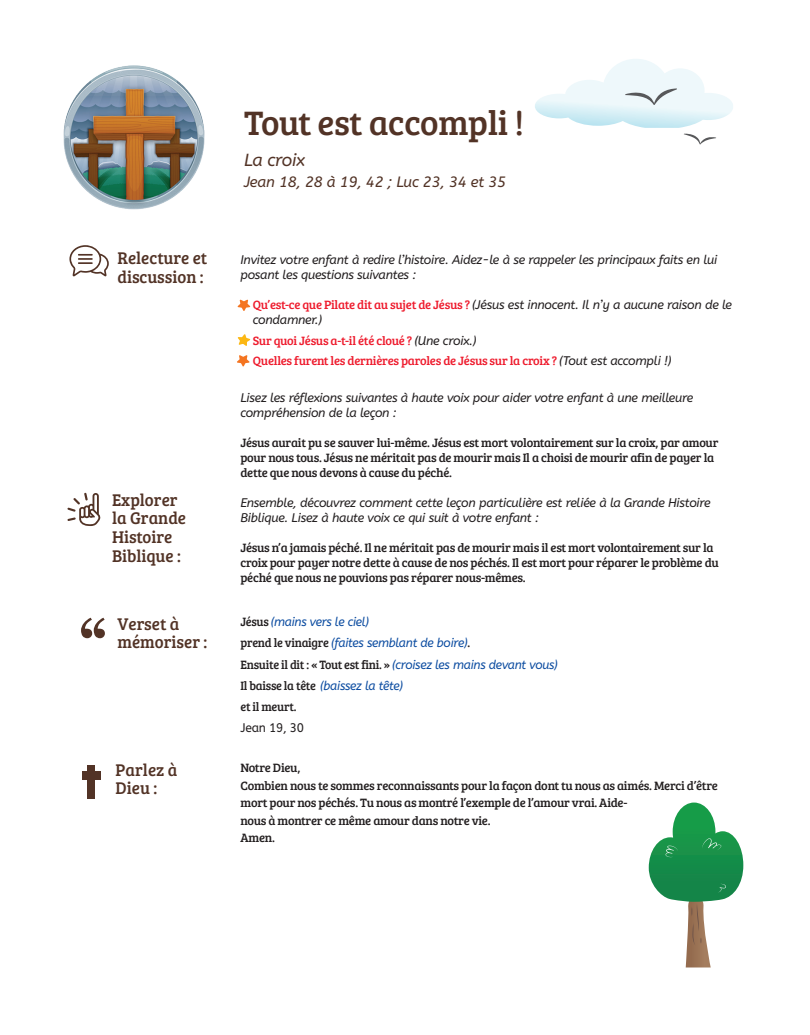
<style>
.page{position:relative;width:810px;height:1035px;background:#fff}
.page>*{position:absolute;margin:0;border:0;box-sizing:border-box;transform-origin:0 0}
.t1{font:35px "Bree Serif";letter-spacing:-.01em;color:#523326}
.t2{font:17.5px/18.8px "Bree Serif";color:#523326}
.t3{font:italic 17.5px "A Bee Zee";letter-spacing:-.015em;color:#523326}
.t4{font:italic 15px "A Bee Zee";letter-spacing:-.015em;color:#523326}
.t5{font:12.5px/15px "Bree Serif";letter-spacing:-.02em;color:#231f20}
.t6{font:italic 12.5px/15px "A Bee Zee";letter-spacing:-.02em;color:#231f20}
.t7{font:12.5px "Bree Serif";letter-spacing:-.02em;color:#ee1b2d}
.t8{font:italic 12.5px/21.2px "A Bee Zee";letter-spacing:-.02em;color:#0d4da1;scale:.96 1}
.t9{font:12.5px "Bree Serif";letter-spacing:-.02em;color:#231f20;scale:.96 1}
.t10{font:12.5px "A Bee Zee";letter-spacing:-.02em;color:#231f20;scale:.96 1}
.s1{font-family:"Minion Pro";font-style:normal;font-size:15px;color:#ee1b2d}
.s2{font-family:"Bree Serif";font-style:normal;color:#ee1b2d}
.s3{font-family:"Minion Pro";font-size:15px}
.s4{font-family:"A Bee Zee";font-style:italic;color:#231f20}
.s5{font-family:"Bree Serif";font-style:normal;color:#231f20}
.s6{font-family:"A Bee Zee";font-style:italic;color:#0d4da1}
</style>
<div class="page">
<svg style="left:69px;top:245px;width:40px;height:31px"></svg>
<svg style="left:67px;top:493px;width:34px;height:33px"></svg>
<svg style="left:237px;top:300px;width:13px;height:11px"></svg>
<svg style="left:238px;top:334px;width:12px;height:12px"></svg>
<svg style="left:81px;top:618px;width:24px;height:20px"></svg>
<div style="left:87px;top:765px;width:8px;height:33px;background:#523326"></div>
<div style="left:82px;top:771px;width:19px;height:9px;background:#523326"></div>
<svg style="left:237px;top:355px;width:13px;height:12px"></svg>
<img style="left:63px;top:65px;width:142px;height:145px">
<svg style="left:649px;top:803px;width:94px;height:165px"></svg>
<svg style="left:535px;top:59px;width:198px;height:69px"></svg>
<svg style="left:684px;top:134px;width:32px;height:10px"></svg>
<h2 class="t2" style="left:117px;top:248px;width:91px">Relecture et discussion :</h2>
<h2 class="t2" style="left:112px;top:489px;width:76px">Explorer la Grande<br>Histoire<br>Biblique :</h2>
<h2 class="t2" style="left:118px;top:613px;width:91px">Verset à mémoriser :</h2>
<h2 class="t2" style="left:116px;top:759px;width:63px">Parlez à<br>Dieu :</h2>
<h1 class="t1" style="left:244px;top:97px;width:282px">Tout est accompli !</h1>
<h2 class="t3" style="left:244px;top:149px;width:63px">La croix</h2>
<p class="t4" style="left:244px;top:173px;width:264px">Jean 18, 28 à 19, 42 ; Luc 23, 34 et 35</p>
<p class="t6" style="left:240px;top:253px;width:478px">Invitez votre enfant à redire l’histoire. Aidez-le à se rappeler les principaux faits en lui posant les questions suivantes :</p>
<p class="t6" style="left:253px;top:298px;width:481px;text-indent:-12px"><span class="s1">•</span> <span class="s2">Qu’est-ce que Pilate dit au sujet de Jésus ?</span> (Jésus est innocent. Il n’y a aucune raison de le condamner.)</p>
<p class="t7" style="left:240px;top:331px;width:238px"><span class="s3">•</span> Sur quoi Jésus a-t-il été cloué ? <span class="s4">(Une croix.)</span></p>
<p class="t7" style="left:240px;top:352px;width:433px"><span class="s3">•</span> Quelles furent les dernières paroles de Jésus sur la croix ? <span class="s4">(Tout est accompli !)</span></p>
<p class="t6" style="left:240px;top:391px;width:454px">Lisez les réflexions suivantes à haute voix pour aider votre enfant à une meilleure compréhension de la leçon :</p>
<p class="t5" style="left:240px;top:435px;width:480px">Jésus aurait pu se sauver lui-même. Jésus est mort volontairement sur la croix, par amour pour nous tous. Jésus ne méritait pas de mourir mais Il a choisi de mourir afin de payer la dette que nous devons à cause du péché.</p>
<p class="t6" style="left:240px;top:496px;width:472px">Ensemble, découvrez comment cette leçon particulière est reliée à la Grande Histoire<br>Biblique. Lisez à haute voix ce qui suit à votre enfant :</p>
<p class="t5" style="left:240px;top:540px;width:480px">Jésus n’a jamais péché. Il ne méritait pas de mourir mais il est mort volontairement sur la croix pour payer notre dette à cause de nos péchés. Il est mort pour réparer le problème du péché que nous ne pouvions pas réparer nous-mêmes.</p>
<p class="t8" style="left:240px;top:611px;width:241px"><span class="s5">Jésus</span> (mains vers le ciel)<br><span class="s5">prend le vinaigre</span> (faites semblant de boire)<span class="s5">.</span></p>
<p class="t9" style="left:240px;top:655px;width:332px">Ensuite il dit : « Tout est fini. » <span class="s6">(croisez les mains devant vous)</span></p>
<p class="t8" style="left:240px;top:675px;width:171px"><span class="s5">Il baisse la tête</span> (baissez la tête)</p>
<p class="t9" style="left:240px;top:698px;width:60px">et il meurt.</p>
<p class="t10" style="left:240px;top:721px;width:68px">Jean 19, 30</p>
<p class="t5" style="left:240px;top:759px;width:479px;line-height:17.5px">Notre Dieu,<br>Combien nous te sommes reconnaissants pour la façon dont tu nous as aimés. Merci d’être mort pour nos péchés. Tu nous as montré l’exemple de l’amour vrai. Aide-<br>nous à montrer ce même amour dans notre vie.<br>Amen.</p>
</div>
